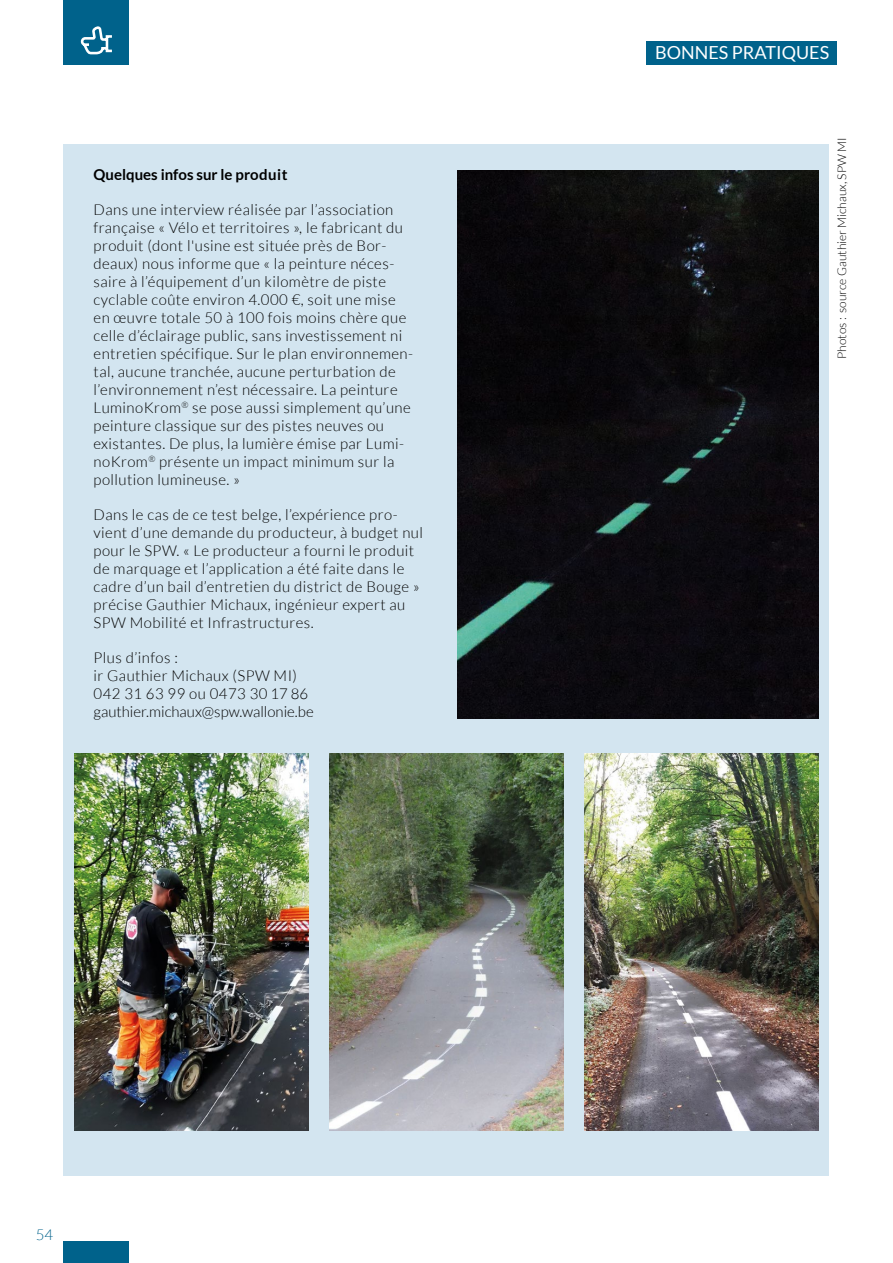
<style>
.page{position:relative;width:893px;height:1263px;background:#fff}
.page>*{position:absolute;margin:0;border:0;box-sizing:border-box;transform-origin:0 0}
.t1{font:18px "Lato";color:#fff}
.t2{font:300 15px/18px "Lato";letter-spacing:.03em;color:#000}
.t3{font:700 15px "Lato";color:#000}
.t4{font:300 15px "Lato";color:#00628b}
.t5{font:300 12px "Lato";color:#000}
</style>
<div class="page">
<div style="left:64px;top:1241px;width:65px;height:22px;background:#00628b"></div>
<div style="left:64px;top:145px;width:765px;height:1031px;background:#d3e5f0"></div>
<img style="left:457px;top:170px;width:362px;height:549px">
<img style="left:74px;top:753px;width:234px;height:378px">
<img style="left:330px;top:753px;width:234px;height:378px">
<img style="left:584px;top:753px;width:235px;height:378px">
<div style="left:64px;top:0;width:65px;height:64px;background:#00628b"></div>
<svg style="left:80px;top:26px;width:32px;height:29px"></svg>
<div style="left:647px;top:41px;width:190px;height:23px;background:#00628b"></div>
<p class="t3" style="left:94px;top:166px;width:195px">Quelques infos sur le produit</p>
<p class="t2" style="left:94px;top:201px;width:321px">Dans une interview réalisée par l’association française « Vélo et territoires », le fabricant du produit (dont l'usine est située près de Bor&shy;deaux) nous informe que « la peinture néces&shy;saire à l’équipement d’un kilomètre de piste cyclable coûte environ 4.000 €, soit une mise en œuvre totale 50 à 100 fois moins chère que celle d’éclairage public, sans investissement ni entretien spécifique. Sur le plan environnemen&shy;tal, aucune tranchée, aucune perturbation de l’environnement n’est nécessaire. La peinture LuminoKrom<sup>®</sup> se pose aussi simplement qu’une peinture classique sur des pistes neuves ou existantes. De plus, la lumière émise par Lumi&shy;noKrom<sup>®</sup> présente un impact minimum sur la pollution lumineuse. »</p>
<p class="t2" style="left:94px;top:506px;width:331px">Dans le cas de ce test belge, l’expérience pro&shy;vient d’une demande du producteur, à budget nul pour le SPW. « Le producteur a fourni le produit de marquage et l’application a été faite dans le cadre d’un bail d’entretien du district de Bouge » précise Gauthier Michaux, ingénieur expert au SPW Mobilité et Infrastructures.</p>
<p class="t2" style="left:94px;top:649px;width:222px">Plus d’infos :<br>ir Gauthier Michaux (SPW MI)<br>042 31 63 99 ou 0473 30 17 86 gauthier.michaux@spw.wallonie.be</p>
<p class="t4" style="left:36px;top:1227px;width:19px">54</p>
<p class="t1" style="left:655px;top:43px;width:175px">BONNES PRATIQUES</p>
<p class="t5" style="left:835px;top:359px;width:223px;rotate:-90deg">Photos : source Gauthier Michaux, SPW MI</p>
</div>
